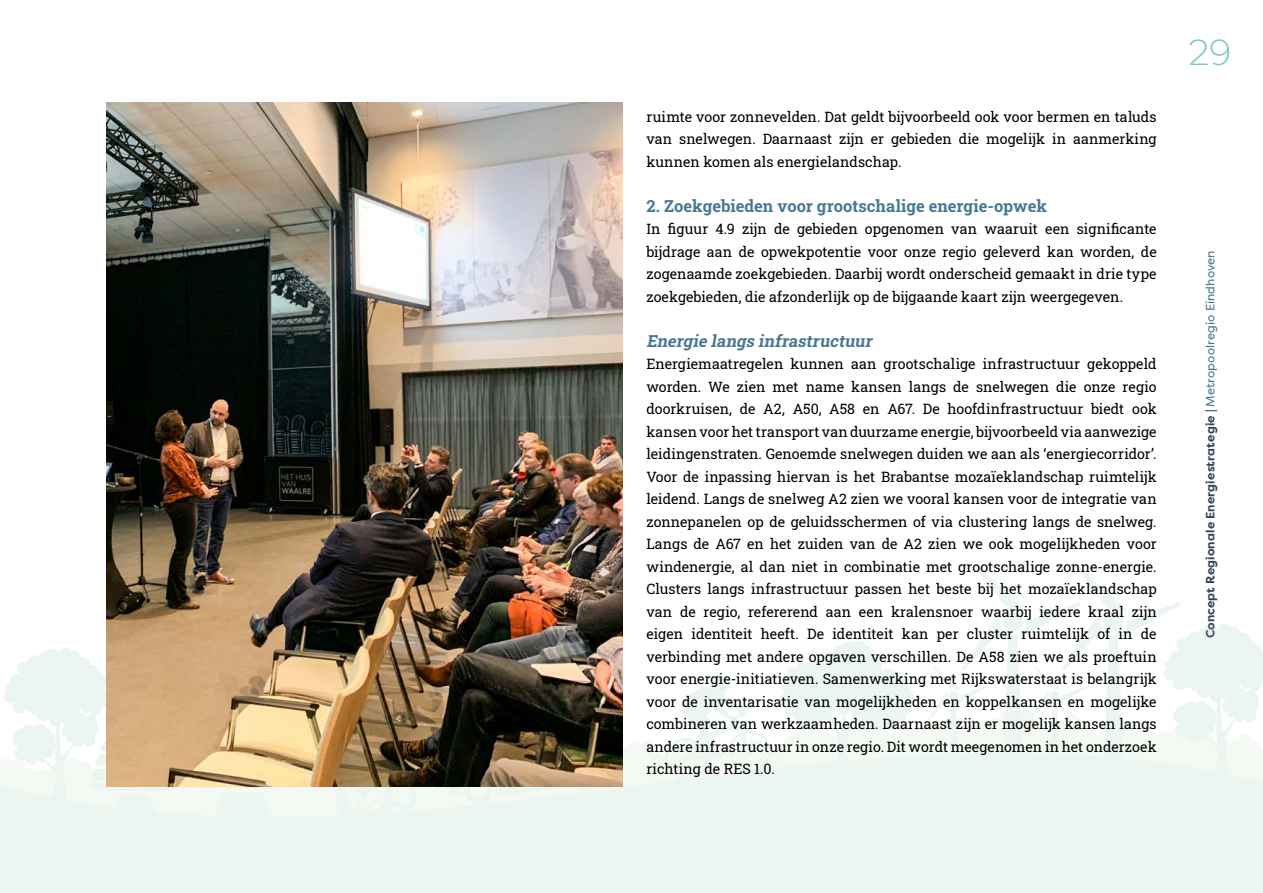
<style>
.page{position:relative;width:1263px;height:893px;background:#fff}
.page>*{position:absolute;margin:0;border:0;box-sizing:border-box;transform-origin:0 0}
.t1{font:300 36px "Filson Pro";color:#7dc7c2}
.Tussenkopje_basis{font:700 16.5px "Roboto Slab";color:#477891}
.Tussenkopje_basis-2{font:italic 700 16.5px "Roboto Slab";color:#477891}
.Plat_basis{font:14.25px/22.5px "Roboto Slab";letter-spacing:.005em;color:#000;text-align:justify}
.t2{font:700 12px "Filson Pro";letter-spacing:.015em;color:#334259}
.s1{font-weight:400;color:#477891}
</style>
<div class="page">
<div style="left:0;top:674px;width:1263px;height:219px;background:#ecf6f1"></div>
<div style="left:184px;top:787px;width:115px;height:34px;background:#f4f8f3"></div>
<svg style="left:781px;top:640px;width:133px;height:134px"></svg>
<svg style="left:928px;top:564px;width:335px;height:214px"></svg>
<svg style="left:662px;top:674px;width:111px;height:108px"></svg>
<svg style="left:337px;top:787px;width:82px;height:30px"></svg>
<svg style="left:448px;top:787px;width:159px;height:18px"></svg>
<svg style="left:4px;top:648px;width:171px;height:167px"></svg>
<img style="left:106px;top:102px;width:516px;height:685px">
<p class="Plat_basis" style="left:646px;top:105px;width:512px">ruimte voor zonnevelden. Dat geldt bijvoorbeeld ook voor bermen en taluds van snelwegen. Daarnaast zijn er gebieden die mogelijk in aanmerking kunnen komen als energielandschap.</p>
<p class="Tussenkopje_basis" style="left:646px;top:194px;width:402px">2. Zoekgebieden voor grootschalige energie-opwek</p>
<p class="Plat_basis" style="left:646px;top:217px;width:512px">In figuur 4.9 zijn de gebieden opgenomen van waaruit een significante bijdrage aan de opwekpotentie voor onze regio geleverd kan worden, de zogenaamde zoekgebieden. Daarbij wordt onderscheid gemaakt in drie type zoekgebieden, die afzonderlijk op de bijgaande kaart zijn weergegeven.</p>
<p class="Tussenkopje_basis-2" style="left:646px;top:329px;width:231px">Energie langs infrastructuur</p>
<p class="Plat_basis" style="left:646px;top:352px;width:512px">Energiemaatregelen kunnen aan grootschalige infrastructuur gekoppeld worden. We zien met name kansen langs de snelwegen die onze regio doorkruisen, de A2, A50, A58 en A67. De hoofdinfrastructuur biedt ook kansen voor het transport van duurzame energie, bijvoorbeeld via aanwezige leidingenstraten. Genoemde snelwegen duiden we aan als ‘energiecorridor’.<br>Voor de inpassing hiervan is het Brabantse mozaïeklandschap ruimtelijk leidend. Langs de snelweg A2 zien we vooral kansen voor de integratie van zonnepanelen op de geluidsschermen of via clustering langs de snelweg.<br>Langs de A67 en het zuiden van de A2 zien we ook mogelijkheden voor windenergie, al dan niet in combinatie met grootschalige zonne-energie.<br>Clusters langs infrastructuur passen het beste bij het mozaïeklandschap van de regio, refererend aan een kralensnoer waarbij iedere kraal zijn eigen identiteit heeft. De identiteit kan per cluster ruimtelijk of in de verbinding met andere opgaven verschillen. De A58 zien we als proeftuin voor energie-initiatieven. Samenwerking met Rijkswaterstaat is belangrijk voor de inventarisatie van mogelijkheden en koppelkansen en mogelijke combineren van werkzaamheden. Daarnaast zijn er mogelijk kansen langs andere infrastructuur in onze regio. Dit wordt meegenomen in het onderzoek richting de RES 1.0.</p>
<h1 class="t1" style="left:1188px;top:29px;width:45px">29</h1>
<p class="t2" style="left:1202px;top:638px;width:390px;rotate:-90deg">Concept Regionale Energiestrategie | <span class="s1">Metropoolregio Eindhoven</span></p>
</div>
